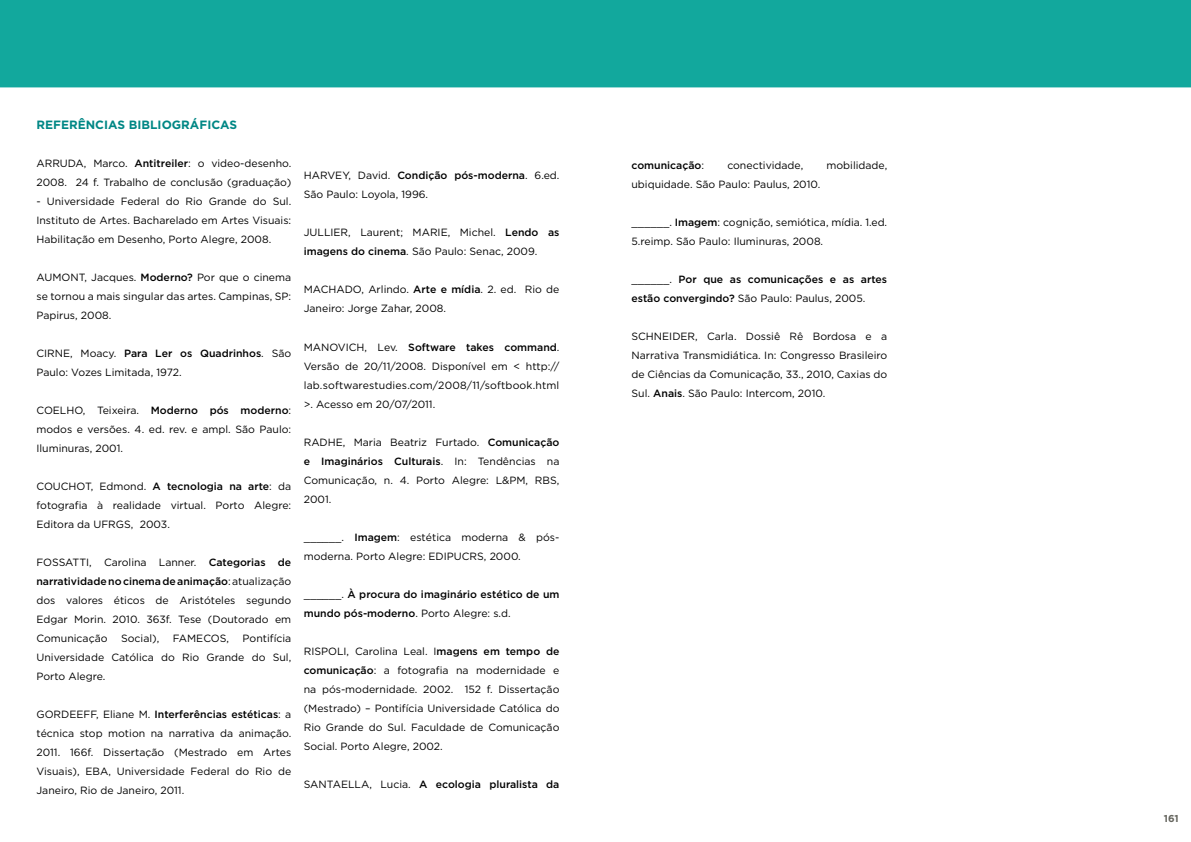
<style>
.page{position:relative;width:1191px;height:842px;background:#fff}
.page>*{position:absolute;margin:0;border:0;box-sizing:border-box;transform-origin:0 0}
.t1{font:700 12px "Gotham HTF";color:#008785}
.t2{font:10.5px/19px "Gotham HTF";color:#000;text-align:justify}
.t3{font:500 10.5px/19px "Gotham HTF";color:#000}
.t4{font:700 10px "Gotham HTF";color:#65655e}
.s1{font-weight:500}
.s2{font-weight:400}
</style>
<div class="page">
<div style="left:0;top:0;width:1191px;height:88px;background:#12a89d"></div>
<p class="t1" style="left:36px;top:118px;width:202px">REFERÊNCIAS BI BLIOGRÁFICAS</p>
<p class="t2" style="left:36px;top:154px;width:256px">ARRUDA, Marco. <span class="s1">Antitreiler</span>: o video-desenho.<br>2008. 24 f. Trabalho de conclusão (graduação)</p>
<p class="t2" style="left:36px;top:192px;width:256px">- Universidade Federal do Rio Grande do Sul.<br>Instituto de Artes. Bacharelado em Artes Visuais:<br>Habilitação em Desenho, Porto Alegre, 2008.</p>
<p class="t2" style="left:36px;top:268px;width:256px">AUMONT, Jacques. <span class="s1">Moderno?</span> Por que o cinema se tornou a mais singular das artes. Campinas, SP:<br>Papirus, 2008.</p>
<p class="t2" style="left:36px;top:344px;width:256px">CIRNE, Moacy. <span class="s1">Para Ler os Quadrinhos</span>. São<br>Paulo: Vozes Limitada, 1972.</p>
<p class="t2" style="left:36px;top:401px;width:256px">COELHO, Teixeira. <span class="s1">Moderno pós moderno</span>: modos e versões. 4. ed. rev. e ampl. São Paulo:<br>Iluminuras, 2001.</p>
<p class="t2" style="left:36px;top:477px;width:256px">COUCHOT, Edmond. <span class="s1">A tecnologia na arte</span>: da fotografia à realidade virtual. Porto Alegre:<br>Editora da UFRGS, 2003.</p>
<p class="t2" style="left:36px;top:553px;width:256px">FOSSATTI, Carolina Lanner. <span class="s1">Categorias de narratividade no cinema de animação</span>: atualização dos valores éticos de Aristóteles segundo Edgar Morin. 2010. 363f. Tese (Doutorado em Comunicação</p>
<p class="t2" style="left:36px;top:629px;width:256px;text-indent:206px">Pontifícia Universidade Católica do Rio Grande do Sul, Porto Alegre.</p>
<p class="t2" style="left:36px;top:705px;width:256px">GORDEEFF, Eliane M. <span class="s1">Interferências estéticas</span>: a técnica stop motion na narrativa da animação.<br>2011. 166f. Dissertação (Mestrado em Artes Visuais), EBA, Universidade Federal do Rio de Janeiro, Rio de Janeiro, 2011.</p>
<p class="t2" style="left:121px;top:629px;width:40px">Social),</p>
<p class="t2" style="left:173px;top:629px;width:58px">FAMECOS,</p>
<p class="t2" style="left:304px;top:166px;width:257px">HARVEY, David. <span class="s1">Condição pós-moderna</span>. 6.ed.<br>São Paulo: Loyola, 1996.</p>
<p class="t2" style="left:304px;top:223px;width:257px">JULLIER, Laurent; MARIE, Michel. <span class="s1">Lendo as imagens do cinema</span>. São Paulo: Senac, 2009.</p>
<p class="t2" style="left:304px;top:280px;width:257px">MACHADO, Arlindo. <span class="s1">Arte e mídia</span>. 2. ed. Rio de<br>Janeiro: Jorge Zahar, 2008.</p>
<p class="t2" style="left:304px;top:337px;width:257px">MANOVICH, Lev. <span class="s1">Software takes command</span>.<br>Versão de 20/11/2008. Disponível em &lt; http:// lab.softwarestudies.com/2008/11/softbook.html &gt;. Acesso em 20/07/2011.</p>
<p class="t2" style="left:304px;top:432px;width:257px">RADHE, Maria Beatriz Furtado. <span class="s1">Comunicação e Imaginários Culturais</span>. In: Tendências na Comunicação, n. 4. Porto Alegre: L&amp;PM, RBS, 2001.</p>
<p class="t2" style="left:304px;top:527px;width:257px">______. <span class="s1">Imagem</span>: estética moderna &amp; pós&shy;moderna. Porto Alegre: EDIPUCRS, 2000.</p>
<p class="t3" style="left:304px;top:584px;width:257px"><span class="s2">______.</span> À procura do imaginário estético de um mundo pós-moderno<span class="s2">. Porto Alegre: s.d.</span></p>
<p class="t2" style="left:304px;top:641px;width:257px">RISPOLI, Carolina Leal. I<span class="s1">magens em tempo de comunicação</span>: a fotografia na modernidade e na pós-modernidade. 2002. 152 f. Dissertação (Mestrado) – Pontifícia Universidade Católica do Rio Grande do Sul. Faculdade de Comunicação Social. Porto Alegre, 2002.</p>
<p class="t3" style="left:304px;top:774px;width:257px"><span class="s2">SANTAELLA, Lucia.</span> A ecologia pluralista da</p>
<p class="t3" style="left:631px;top:156px;width:74px">comunicação<span class="s2">:</span></p>
<p class="t2" style="left:727px;top:156px;width:77px">conectividade,</p>
<p class="t2" style="left:826px;top:156px;width:62px">mobilidade,</p>
<p class="t2" style="left:631px;top:175px;width:190px">ubiquidade. São Paulo: Paulus, 2010.</p>
<p class="t2" style="left:631px;top:213px;width:257px">______. <span class="s1">Imagem</span>: cognição, semiótica, mídia. 1.ed.<br>5.reimp. São Paulo: Iluminuras, 2008.</p>
<p class="t3" style="left:631px;top:270px;width:257px"><span class="s2">______.</span> Por que as comunicações e as artes estão convergindo? <span class="s2">São Paulo: Paulus, 2005.</span></p>
<p class="t2" style="left:631px;top:327px;width:257px">SCHNEIDER, Carla. Dossiê Rê Bordosa e a Narrativa Transmidiática. In: Congresso Brasileiro de Ciências da Comunicação, 33., 2010, Caxias do Sul. <span class="s1">Anais</span>. São Paulo: Intercom, 2010.</p>
<p class="t4" style="left:1163px;top:813px;width:16px">161</p>
</div>
